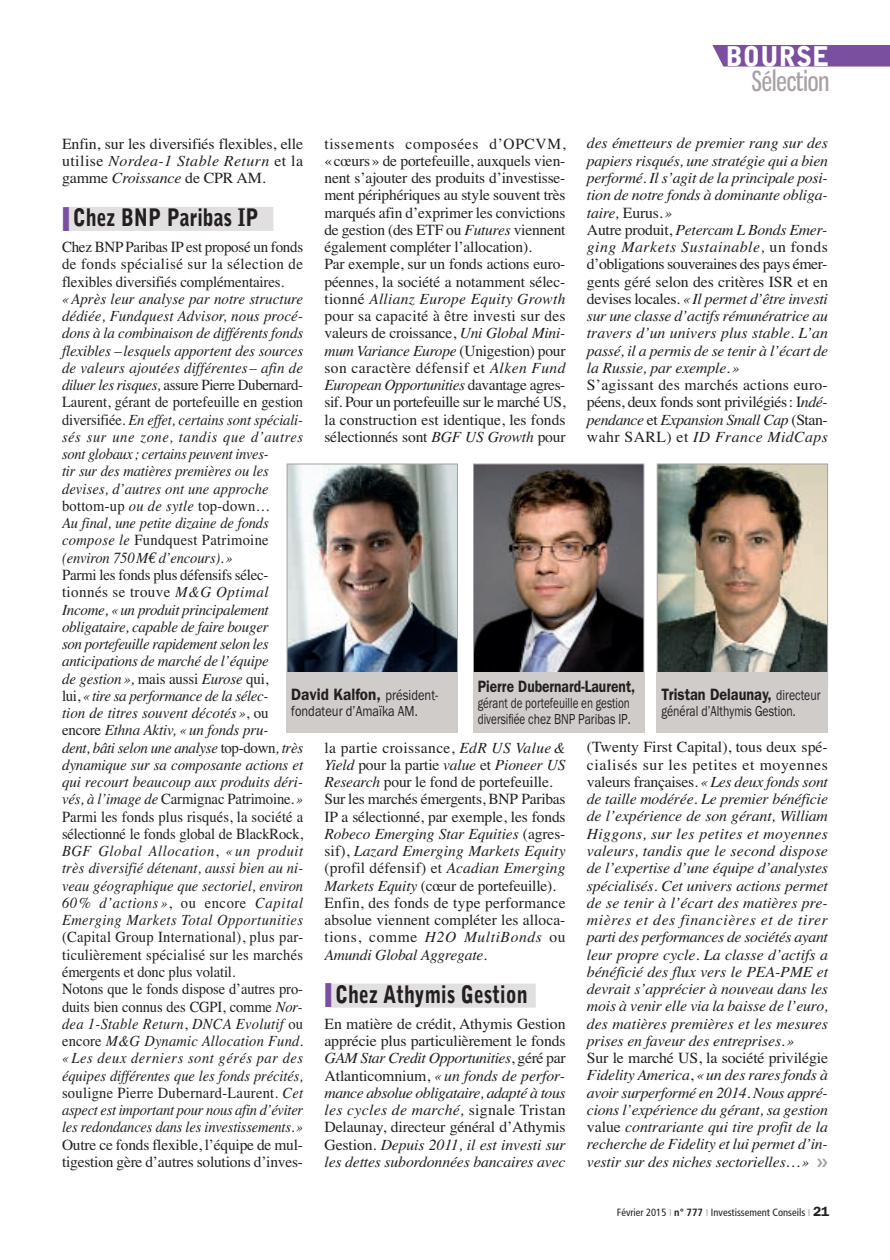
<style>
.page{position:relative;width:890px;height:1260px;background:#fff}
.page>*{position:absolute;margin:0;border:0;box-sizing:border-box;transform-origin:0 0}
.t1{font:27px "Gnuolane Free";color:#a8a1a2;scale:.93 1}
.t2{font:900 27px "Bell Gothic Std";color:#fff;scale:.96 1}
.t3{font:900 24px "Bell Gothic Std";color:#231f20;scale:.82 1}
.t4{font:600 16.5px "Franklin Gothic";color:#231f20;scale:.87 1}
.t5{font:600 16.5px "Franklin Gothic";color:#231f20;scale:.83 1}
.t6{font:600 16.5px "Franklin Gothic";color:#231f20;scale:.92 1}
.t7{font:italic 15.45px/17.2px "Times";letter-spacing:-.01em;color:#231f20;text-align:justify}
.t8{font:15.45px/17.2px "Times";letter-spacing:-.01em;color:#231f20;text-align:justify}
.t9{font:italic 15.45px/17.2px "Times";letter-spacing:-.01em;color:#231f20;scale:.94 1}
.t10{font:15px/15.8px "Franklin Gothic";color:#231f20;scale:.74 1}
.t11{font:15px "Franklin Gothic";color:#231f20;scale:.78 1}
.t12{font:15px "Franklin Gothic";color:#231f20;scale:.83 1}
.t13{font:condensed 10.5px "Frutiger";color:#231f20}
.s1{font-style:normal}
.s2{font-style:italic}
.s3{color:#7b4fa0}
.s4{font-family:"Euro Serif"}
.s5{font-weight:400;font-size:15px}
.s6{color:#a8a1a2}
.s7{font-family:"Franklin Gothic";font-stretch:normal;color:#a8a1a2}
.s8{font-weight:700}
.s9{font-family:"Franklin Gothic";font-weight:600;font-stretch:normal;font-size:13.5px}
</style>
<div class="page">
<div style="left:66px;top:207px;width:207px;height:24px;background:#e1dfdf"></div>
<div style="left:328px;top:983px;width:207px;height:24px;background:#e1dfdf"></div>
<svg style="left:712px;top:45px;width:177px;height:22px;background:#8158a5"></svg>
<img style="left:288px;top:465px;width:167px;height:207px">
<div style="left:286px;top:463px;width:171px;height:224px;border:1px solid #a8a1a2"></div>
<div style="left:286px;top:672px;width:171px;height:60px;background:#cfccca"></div>
<img style="left:475px;top:465px;width:167px;height:207px">
<div style="left:473px;top:463px;width:171px;height:224px;border:1px solid #a8a1a2"></div>
<div style="left:473px;top:672px;width:171px;height:60px;background:#cfccca"></div>
<img style="left:658px;top:465px;width:167px;height:207px">
<div style="left:656px;top:463px;width:171px;height:224px;border:1px solid #a8a1a2"></div>
<div style="left:656px;top:672px;width:171px;height:60px;background:#cfccca"></div>
<h1 class="t2" style="left:725px;top:40px;width:110px">BOURSE</h1>
<h1 class="t1" style="left:751px;top:66px;width:85px">Sélection</h1>
<p class="t7" style="left:586px;top:136px;width:242px;text-align:left">des émetteurs de premier rang sur des papiers risqués, une stratégie qui a bien performé. Il s’agit de la principale posi&shy;tion de notre fonds à dominante obliga&shy;taire, <span class="s1">Eurus</span>. »<br><span class="s1">Autre produit,</span> Petercam L Bonds Emer&shy;ging Markets Sustainable, <span class="s1">un fonds d’obligations souveraines des pays émer&shy;gents géré selon des critères ISR et en devises locales.</span> « Il permet d’être investi sur une classe d’actifs rémunératrice au travers d’un univers plus stable. L’an passé, il a permis de se tenir à l’écart de la Russie, par exemple. »</p>
<p class="t8" style="left:586px;top:378px;width:242px">S’agissant des marchés actions euro&shy;péens, deux fonds sont privilégiés: I<span class="s2">ndé&shy;pendance</span> et <span class="s2">Expansion Small Cap</span> (Stan&shy;wahr SARL) et <span class="s2">ID France MidCaps</span></p>
<p class="t8" style="left:62px;top:136px;width:242px">Enfin, sur les diversifiés flexibles, elle utilise <span class="s2">Nordea-1 Stable Return</span> et la gamme <span class="s2">Croissance</span> de CPR AM.</p>
<h2 class="t3" style="left:62px;top:203px;width:241px"><span class="s3">❙</span>Chez BNP Paribas IP</h2>
<p class="t8" style="left:62px;top:240px;width:242px">Chez BNP Paribas IP est proposé un fonds de fonds spécialisé sur la sélection de flexibles diversifiés complémentaires.</p>
<p class="t7" style="left:62px;top:291px;width:243px;text-align:left">« Après leur analyse par notre structure dédiée, Fundquest Advisor, nous procé&shy;dons à la combinaison de différents fonds flexibles –lesquels apportent des sources de valeurs ajoutées différentes – afin de diluer les risques, <span class="s1">assure Pierre Dubernard-Laurent, gérant de portefeuille en gestion diversifiée.</span> En effet, certains sont spéciali&shy;sés sur une zone, tandis que d’autres sont globaux; certains peuvent inves-<br>tir sur des matières premières ou les devises, d’autres ont une approche <span class="s1">bottom-up</span> ou de sytle <span class="s1">top-down</span>…<br>Au final, une petite dizaine de fonds compose le <span class="s1">Fundquest Patrimoine </span>(environ 750 M<span class="s4">€</span> d’encours). »<br><span class="s1">Parmi les fonds plus défensifs sélec&shy;tionnés se trouve</span> M&amp;G Optimal Income, « un produit principalement obligataire, capable de faire bouger<br>son portefeuille rapidement selon les anticipations de marché de l’équipe<br>de gestion », <span class="s1">mais aussi</span> Eurose <span class="s1">qui,<br>lui,</span> « tire sa performance de la sélec-<br>tion de titres souvent décotés »<span class="s1">, ou encore</span> Ethna Aktiv, « un fonds pru-<br>dent, bâti selon une analyse <span class="s1">top-down</span>, très dynamique sur sa composante actions et qui recourt beaucoup aux produits déri&shy;vés, à l’image de <span class="s1">Carmignac Patrimoine</span>. » <span class="s1">Parmi les fonds plus risqués, la société a sélectionné le fonds global de BlackRock, </span>BGF Global Allocation<span class="s1">,</span> « un produit très diversifié détenant, aussi bien au ni&shy;veau géographique que sectoriel, environ 60 % d’actions »<span class="s1">, ou encore</span> Capital Emerging Markets Total Opportunities</p>
<p class="t9" style="left:62px;top:930px;width:258px"><span class="s1">(Capital Group International), plus par&shy;ticulièrement spécialisé sur les marchés émergents et donc plus volatil.<br>Notons que le fonds dispose d’autres pro&shy;duits bien connus des CGPI, comme</span> Nor&shy;dea 1-Stable Return<span class="s1">,</span> DNCA Evolutif <span class="s1">ou encore</span> M&amp;G Dynamic Allocation Fund<span class="s1">. </span>« Les deux derniers sont gérés par des équipes différentes que les fonds précités, <span class="s1">souligne Pierre Dubernard-Laurent.</span> Cet aspect est important pour nous afin d’éviter les redondances dans les investissements. »</p>
<p class="t8" style="left:62px;top:1137px;width:242px">Outre ce fonds flexible, l’équipe de mul&shy;tigestion gère d’autres solutions d’inves-</p>
<p class="t8" style="left:324px;top:136px;width:242px;text-align:left">tissements composées d’OPCVM, « cœurs » de portefeuille, auxquels vien&shy;nent s’ajouter des produits d’investisse&shy;ment périphériques au style souvent très marqués afin d’exprimer les convictions de gestion (des ETF ou <span class="s2">Futures</span> viennent également compléter l’allocation).<br>Par exemple, sur un fonds actions euro&shy;péennes, la société a notamment sélec&shy;tionné <span class="s2">Allianz Europe Equity Growth </span>pour sa capacité à être investi sur des valeurs de croissance, <span class="s2">Uni Global Mini&shy;mum Variance Europe</span> (Unigestion) pour son caractère défensif et <span class="s2">Alken Fund European Opportunities</span> davantage agres&shy;sif. Pour un portefeuille sur le marché US, la construction est identique, les fonds sélectionnés sont <span class="s2">BGF US Growth</span> pour</p>
<p class="t5" style="left:477px;top:681px;width:191px">Pierre Dubernard-Laurent,</p>
<p class="t10" style="left:477px;top:696px;width:208px">gérant de portefeuille en gestion diversifiée chez BNP Paribas IP.</p>
<p class="t6" style="left:291px;top:689px;width:161px">David Kalfon, <span class="s5">président-</span></p>
<p class="t12" style="left:291px;top:706px;width:154px">fondateur d’Amaïka AM.</p>
<p class="t4" style="left:661px;top:689px;width:184px">Tristan Delaunay, <span class="s5">directeur</span></p>
<p class="t11" style="left:661px;top:706px;width:174px">général d’Althymis Gestion.</p>
<p class="t7" style="left:586px;top:740px;width:242px"><span class="s1">(Twenty First Capital), tous deux spé&shy;cialisés sur les petites et moyennes valeurs françaises.</span> « Les deux fonds sont de taille modérée. Le premier bénéficie de l’expérience de son gérant, William Higgons, sur les petites et moyennes valeurs, tandis que le second dispose de l’expertise d’une équipe d’analystes spécialisés. Cet univers actions permet de se tenir à l’écart des matières pre&shy;mières et des financières et de tirer parti des performances de sociétés ayant leur propre cycle. La classe d’actifs a bénéficié des flux vers le PEA-PME et devrait s’apprécier à nouveau dans les mois à venir elle via la baisse de l’euro, des matières premières et les mesures prises en faveur des entreprises.»</p>
<p class="t7" style="left:586px;top:1050px;width:242px"><span class="s1">Sur le marché US, la société privilégie </span>Fidelity America<span class="s1">,</span> « un des rares fonds à avoir surperformé en 2014. Nous appré&shy;cions l’expérience du gérant, sa gestion <span class="s1">value</span> contrariante qui tire profit de la recherche de Fidelity et lui permet d’in&shy;vestir sur des niches sectorielles… » <span class="s6">❯❯</span></p>
<p class="t13" style="left:616px;top:1207px;width:214px">Février 2015 <span class="s7">I</span> <span class="s8">n° 777</span> <span class="s7">I</span> Investissement Conseils <span class="s7">I</span> <span class="s9">21</span></p>
<p class="t8" style="left:324px;top:740px;width:242px;text-align:left">la partie croissance, <span class="s2">EdR US Value &amp; Yield</span> pour la partie <span class="s2">value</span> et <span class="s2">Pioneer US Research</span> pour le fond de portefeuille.<br>Sur les marchés émergents, BNP Paribas IP a sélectionné, par exemple, les fonds <span class="s2">Robeco Emerging Star Equities</span> (agres&shy;sif), <span class="s2">Lazard Emerging Markets Equity </span>(profil défensif) et <span class="s2">Acadian Emerging Markets Equity</span> (cœur de portefeuille).<br>Enfin, des fonds de type performance absolue viennent compléter les alloca&shy;tions, comme <span class="s2">H2O MultiBonds</span> ou <span class="s2">Amundi Global Aggregate</span>.</p>
<h2 class="t3" style="left:324px;top:980px;width:249px"><span class="s3">❙</span>Chez Athymis Gestion</h2>
<p class="t7" style="left:324px;top:1016px;width:242px"><span class="s1">En matière de crédit, Athymis Gestion apprécie plus particulièrement le fonds </span>GAM Star Credit Opportunities<span class="s1">, géré par Atlanticomnium,</span> « un fonds de perfor&shy;mance absolue obligataire, adapté à tous les cycles de marché, <span class="s1">signale Tristan Delaunay, directeur général d’Athymis Gestion.</span> Depuis 2011, il est investi sur les dettes subordonnées bancaires avec</p>
</div>
